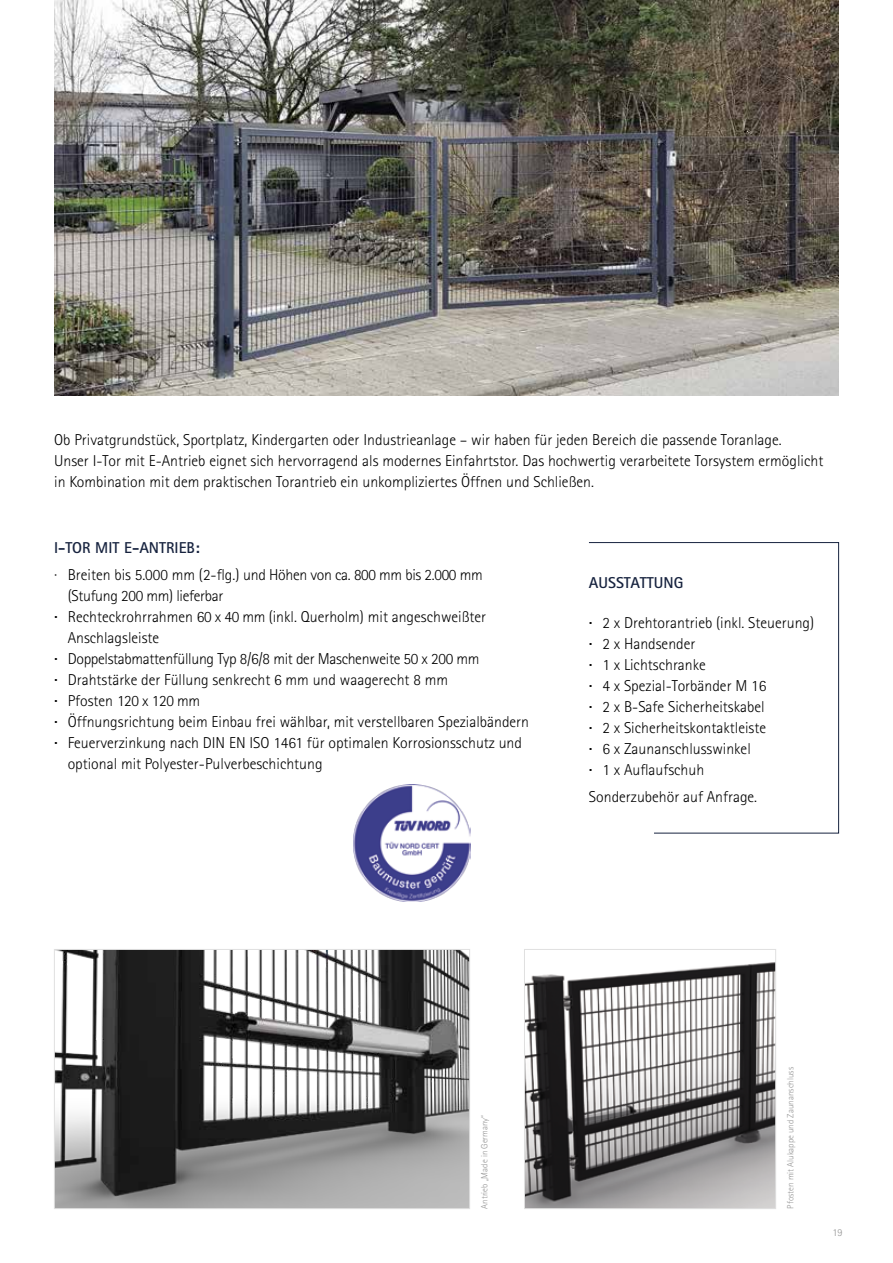
<style>
.page{position:relative;width:893px;height:1263px;background:#fff}
.page>*{position:absolute;margin:0;border:0;box-sizing:border-box;transform-origin:0 0}
.t1{font:300 15.75px/21px "Rotis Sans Serif";color:#000}
.t2{font:300 15.75px "Rotis Sans Serif";letter-spacing:-.02em;color:#000}
.t3{font:700 15.75px "Rotis Sans Serif";color:#17233f}
.t4{font:300 10.5px "Rotis Sans Serif";color:#939393}
.t5{font:300 9px "Rotis Sans Serif";color:#939393}
.s1{font-weight:800}
</style>
<div class="page">
<img style="left:54px;top:0;width:785px;height:395px">
<svg style="left:589px;top:542px;width:250px;height:292px"></svg>
<img style="left:526px;top:962px;width:248px;height:245px">
<div style="left:524px;top:949px;width:252px;height:260px;border:1px solid #e0e0e0"></div>
<img style="left:56px;top:951px;width:412px;height:256px">
<div style="left:54px;top:949px;width:416px;height:260px;border:1px solid #e0e0e0"></div>
<img style="left:354px;top:784px;width:116px;height:117px">
<p class="t1" style="left:54px;top:429px;width:771px">Ob Privatgrundstück, Sportplatz, Kindergarten oder Industrieanlage – wir haben für jeden Bereich die passende Toranlage.<br>Unser I-Tor mit E-Antrieb eignet sich hervorragend als modernes Einfahrtstor. Das hochwertig verarbeitete Torsystem ermöglicht in Kombination mit dem praktischen Torantrieb ein unkompliziertes Öffnen und Schließen.</p>
<p class="t3" style="left:54px;top:538px;width:147px">I-TOR MIT E-ANTRIEB:</p>
<p class="t2" style="left:54px;top:566px;width:430px">· Breiten bis 5.000 mm (2-flg.) und Höhen von ca. 800 mm bis 2.000 mm</p>
<p class="t2" style="left:68px;top:587px;width:157px">(Stufung 200 mm) lieferbar</p>
<p class="t1" style="left:54px;top:606px;width:434px"><span class="s1">·</span> Rechteckrohrrahmen 60 x 40 mm (inkl. Querholm) mit angeschweißter</p>
<p class="t1" style="left:68px;top:627px;width:93px">Anschlagsleiste</p>
<p class="t2" style="left:54px;top:650px;width:427px"><span class="s1">·</span> Doppelstabmattenfüllung Typ 8/6/8 mit der Maschenweite 50 x 200 mm</p>
<p class="t1" style="left:54px;top:669px;width:395px"><span class="s1">·</span> Drahtstärke der Füllung senkrecht 6 mm und waagerecht 8 mm</p>
<p class="t1" style="left:54px;top:690px;width:147px"><span class="s1">·</span> Pfosten 120 x 120 mm</p>
<p class="t1" style="left:54px;top:711px;width:476px"><span class="s1">·</span> Öffnungsrichtung beim Einbau frei wählbar, mit verstellbaren Spezialbändern</p>
<p class="t1" style="left:54px;top:732px;width:469px"><span class="s1">·</span> Feuerverzinkung nach DIN EN ISO 1461 für optimalen Korrosionsschutz und</p>
<p class="t1" style="left:68px;top:753px;width:256px">optional mit Polyester-Pulverbeschichtung</p>
<p class="t3" style="left:589px;top:572px;width:96px">AUSSTATTUNG</p>
<p class="t1" style="left:589px;top:612px;width:227px"><span class="s1">·</span> 2 x Drehtorantrieb (inkl. Steuerung) <span class="s1">·</span> 2 x Handsender<br><span class="s1">·</span> 1 x Lichtschranke<br><span class="s1">·</span> 4 x Spezial-Torbänder M 16<br><span class="s1">·</span> 2 x B-Safe Sicherheitskabel<br><span class="s1">·</span> 2 x Sicherheitskontaktleiste<br><span class="s1">·</span> 6 x Zaunanschlusswinkel<br><span class="s1">·</span> 1 x Auflaufschuh</p>
<p class="t1" style="left:589px;top:786px;width:170px">Sonderzubehör auf Anfrage.</p>
<p class="t5" style="left:479px;top:1208px;width:95px;rotate:-90deg">Antrieb „Made in Germany“</p>
<p class="t5" style="left:785px;top:1208px;width:143px;rotate:-90deg">Pfosten mit Alukappe und Zaunanschluss</p>
<p class="t4" style="left:832px;top:1226px;width:12px">19</p>
</div>
